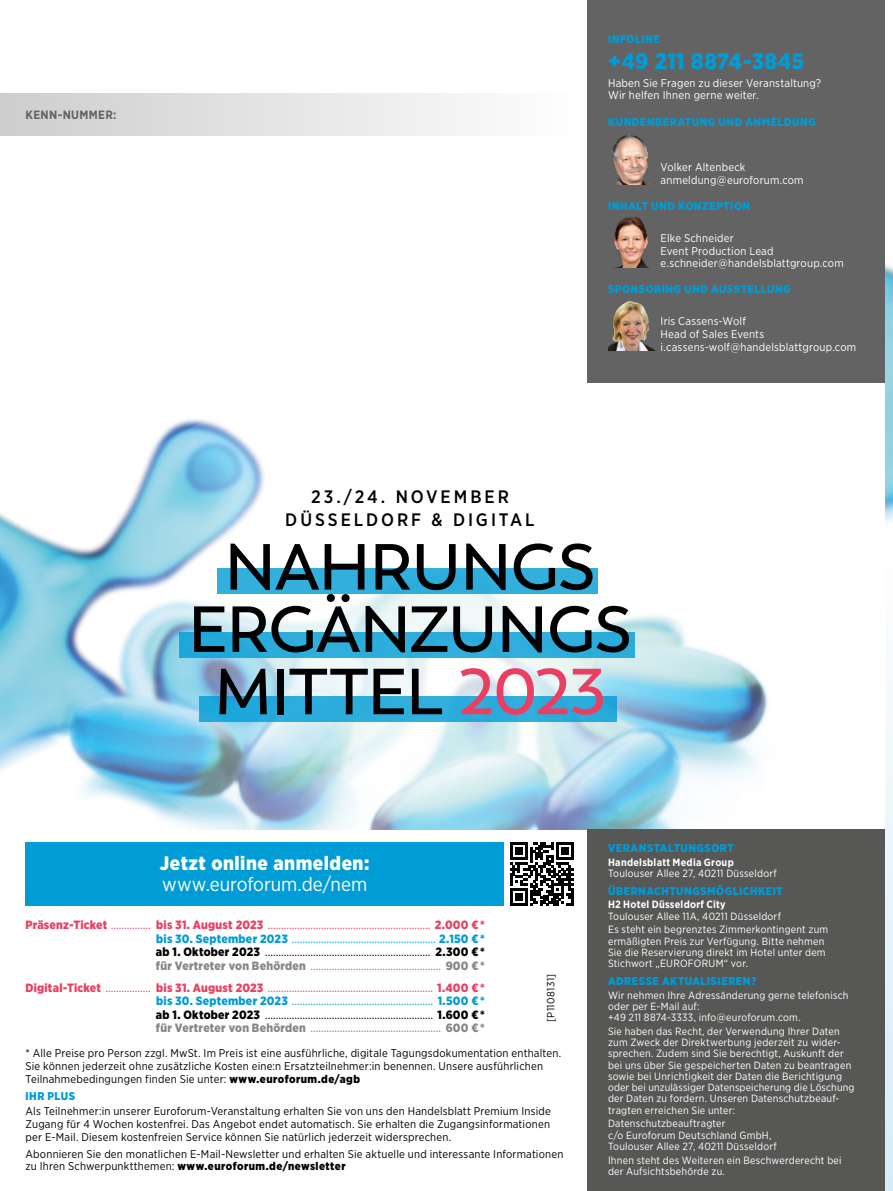
<style>
.page{position:relative;width:893px;height:1191px;background:#fff}
.page>*{position:absolute;margin:0;border:0;box-sizing:border-box;transform-origin:0 0}
.t1{font:600 64.65px/62.2px "Trenda";letter-spacing:-.015em;color:#000;text-align:center}
.t2{font:900 22.5px "Gotham Narrow";letter-spacing:.015em;color:#009cd6}
.t3{font:900 19.5px "Gotham Narrow";letter-spacing:.025em;color:#fff}
.t4{font:19.5px "Gotham Narrow";color:#fff}
.t5{font:500 18px/22.2px "Gotham Narrow";letter-spacing:.16em;color:#000;text-align:center}
.t6{font:12px/13.5px "Gotham Narrow";color:#e93f62;text-align:justify}
.t7{font:700 12px "Gotham Narrow";letter-spacing:.025em;color:#646363}
.t8{font:11.25px/12.8px "Gotham Narrow";letter-spacing:.015em;color:#000}
.t9{font:11.25px/12.8px "Gotham Narrow";letter-spacing:.015em;color:#fff}
.t10{font:900 11.25px "Gotham Narrow";letter-spacing:.045em;color:#009cd6}
.t11{font:10.5px/11.2px "Gotham Narrow";letter-spacing:.02em;color:#fff}
.t12{font:700 10.5px "Gotham Narrow";letter-spacing:.025em;color:#fff}
.t13{font:10.5px "Gotham Narrow";letter-spacing:.04em;color:#000}
.s1{color:#e93f62}
.s2{font-weight:900}
.s3{font-weight:900;color:#009cd6}
.s4{color:#009cd6}
.s5{font-weight:900;color:#000}
.s6{color:#000}
.s7{font-weight:900;color:#878787}
.s8{color:#878787}
</style>
<div class="page">
<img style="left:884px;top:0;width:9px;height:1108px">
<svg style="left:885px;top:542px;width:8px;height:649px"></svg>
<img style="left:0;top:419px;width:757px;height:410px">
<svg style="left:43px;top:375px;width:776px;height:490px"></svg>
<div style="left:587px;top:0;width:297px;height:383px;background:#646363"></div>
<div style="left:587px;top:829px;width:297px;height:362px;background:#575756"></div>
<img style="left:612px;top:134px;width:42px;height:50px">
<img style="left:614px;top:217px;width:35px;height:50px">
<img style="left:608px;top:301px;width:46px;height:50px">
<div style="left:0;top:94px;width:587px;height:42px;background:linear-gradient(to right,#cdcdcd,#fff)"></div>
<div style="left:26px;top:842px;width:478px;height:64px;background:#009cd6"></div>
<div style="left:217px;top:568px;width:381px;height:26px;background:#33afde"></div>
<div style="left:180px;top:632px;width:455px;height:26px;background:linear-gradient(to right,#27aadb,#31aedc)"></div>
<div style="left:199px;top:696px;width:418px;height:26px;background:linear-gradient(to right,#26aadc,#2faddb)"></div>
<div style="left:509px;top:841px;width:66px;height:66px;background:#fff"></div>
<svg style="left:510px;top:842px;width:64px;height:64px"></svg>
<p class="t7" style="left:26px;top:107px;width:92px">KENN-NUMMER:</p>
<h3 class="t5" style="left:285px;top:486px;width:251px">23./24. NOVEMBER<br>DÜSSELDORF &amp; DIGITAL</h3>
<p class="t10" style="left:608px;top:32px;width:53px">INFOLINE</p>
<h2 class="t2" style="left:608px;top:46px;width:198px">+49 211 8874-3845</h2>
<p class="t9" style="left:608px;top:76px;width:214px">Haben Sie Fragen zu dieser Veranstaltung?<br>Wir helfen Ihnen gerne weiter.</p>
<p class="t10" style="left:608px;top:114px;width:209px">KUNDENBERATUNG UND ANMELDUNG</p>
<p class="t9" style="left:661px;top:161px;width:144px">Volker Altenbeck anmeldung@euroforum.com</p>
<p class="t10" style="left:608px;top:198px;width:144px">INHALT UND KONZEPTION</p>
<p class="t9" style="left:661px;top:231px;width:185px">Elke Schneider<br>Event Production Lead e.schneider@handelsblattgroup.com</p>
<p class="t10" style="left:608px;top:281px;width:184px">SPONSORING UND AUSSTELLUNG</p>
<p class="t9" style="left:661px;top:314px;width:197px">Iris Cassens-Wolf<br>Head of Sales Events i.cassens-wolf@handelsblattgroup.com</p>
<h1 class="t1" style="left:188px;top:537px;width:445px">NAHRUNGS<br>ERGÄNZUNGS<br>MITTEL <span class="s1">2023</span></h1>
<h3 class="t3" style="left:160px;top:850px;width:211px">Jetzt online anmelden:</h3>
<h3 class="t4" style="left:162px;top:872px;width:207px">www.euroforum.de/nem</h3>
<p class="t6" style="left:156px;top:918px;width:330px;text-indent:-130px"><span class="s2">Präsenz-Ticket</span> ............... <span class="s2">bis 31. August 2023</span> ............................................................. <span class="s2">2.000 € * </span><span class="s3">bis 30. September 2023</span> <span class="s4">......................................................</span> <span class="s3">2.150 € * </span><span class="s5">ab 1. Oktober 2023</span> <span class="s6">..............................................................</span> <span class="s5">2.300 € * </span><span class="s7">für Vertreter von Behörden</span> <span class="s8">.................................................</span> <span class="s7">900 € *</span></p>
<p class="t6" style="left:156px;top:980px;width:330px;text-indent:-130px"><span class="s2">Digital-Ticket</span> ................. <span class="s2">bis 31. August 2023</span> .............................................................. <span class="s2">1.400 € * </span><span class="s3">bis 30. September 2023</span> <span class="s4">.....................................................</span> <span class="s3">1.500 € * </span><span class="s5">ab 1. Oktober 2023</span> <span class="s6">...............................................................</span> <span class="s5">1.600 € * </span><span class="s7">für Vertreter von Behörden</span> <span class="s8">.................................................</span> <span class="s7">600 € *</span></p>
<p class="t13" style="left:544px;top:1022px;width:50px;rotate:-90deg">[P1108131]</p>
<p class="t8" style="left:26px;top:1046px;width:537px">* Alle Preise pro Person zzgl. MwSt. Im Preis ist eine ausführliche, digitale Tagungsdokumentation enthalten.<br>Sie können jederzeit ohne zusätzliche Kosten eine:n Ersatzteilnehmer:in benennen. Unsere ausführlichen<br>Teilnahmebedingungen finden Sie unter: <span class="s2">www.euroforum.de/agb</span></p>
<p class="t10" style="left:26px;top:1088px;width:51px">IHR PLUS</p>
<p class="t8" style="left:26px;top:1104px;width:527px;text-align:justify">Als Teilnehmer:in unserer Euroforum-Veranstaltung erhalten Sie von uns den Handelsblatt Premium Inside Zugang für 4 Wochen kostenfrei. Das Angebot endet automatisch. Sie erhalten die Zugangsinformationen per E-Mail. Diesem kostenfreien Service können Sie natürlich jederzeit widersprechen.</p>
<p class="t8" style="left:26px;top:1147px;width:539px">Abonnieren Sie den monatlichen E-Mail-Newsletter und erhalten Sie aktuelle und interessante Informationen zu Ihren Schwerpunktthemen: <span class="s2">www.euroforum.de/newsletter</span></p>
<p class="t10" style="left:608px;top:840px;width:127px">VERANSTALTUNGSORT</p>
<p class="t12" style="left:608px;top:855px;width:127px">Handelsblatt Media Group</p>
<p class="t11" style="left:608px;top:867px;width:170px">Toulouser Allee 27, 40211 Düsseldorf</p>
<p class="t10" style="left:608px;top:883px;width:176px">ÜBERNACHTUNGSMÖGLICHKEIT</p>
<p class="t12" style="left:608px;top:898px;width:119px">H2 Hotel Düsseldorf City</p>
<p class="t11" style="left:608px;top:908px;width:222px;line-height:13.8px">Toulouser Allee 11A, 40211 Düsseldorf<br>Es steht ein begrenztes Zimmerkontingent zum</p>
<p class="t11" style="left:608px;top:935px;width:219px">ermäßigten Preis zur Verfügung. Bitte nehmen<br>Sie die Reservierung direkt im Hotel unter dem<br>Stichwort „EUROFORUM“ vor.</p>
<p class="t10" style="left:608px;top:973px;width:150px">ADRESSE AKTUALISIEREN?</p>
<p class="t11" style="left:608px;top:989px;width:242px">Wir nehmen Ihre Adressänderung gerne telefonisch oder per E-Mail auf:<br>+49 211 8874-3333, info@euroforum.com.</p>
<p class="t11" style="left:608px;top:1025px;width:248px">Sie haben das Recht, der Verwendung Ihrer Daten zum Zweck der Direktwerbung jederzeit zu wider‑ sprechen. Zudem sind Sie berechtigt, Auskunft der bei uns über Sie gespeicherten Daten zu beantragen sowie bei Unrichtigkeit der Daten die Berichtigung oder bei unzulässiger Datenspeicherung die Löschung der Daten zu fordern. Unseren Datenschutzbeauf‑ tragten erreichen Sie unter:</p>
<p class="t11" style="left:608px;top:1117px;width:170px">Datenschutzbeauftragter<br>c/o Euroforum Deutschland GmbH,<br>Toulouser Allee 27, 40211 Düsseldorf</p>
<p class="t11" style="left:608px;top:1154px;width:235px">Ihnen steht des Weiteren ein Beschwerderecht bei der Aufsichtsbehörde zu.</p>
</div>
